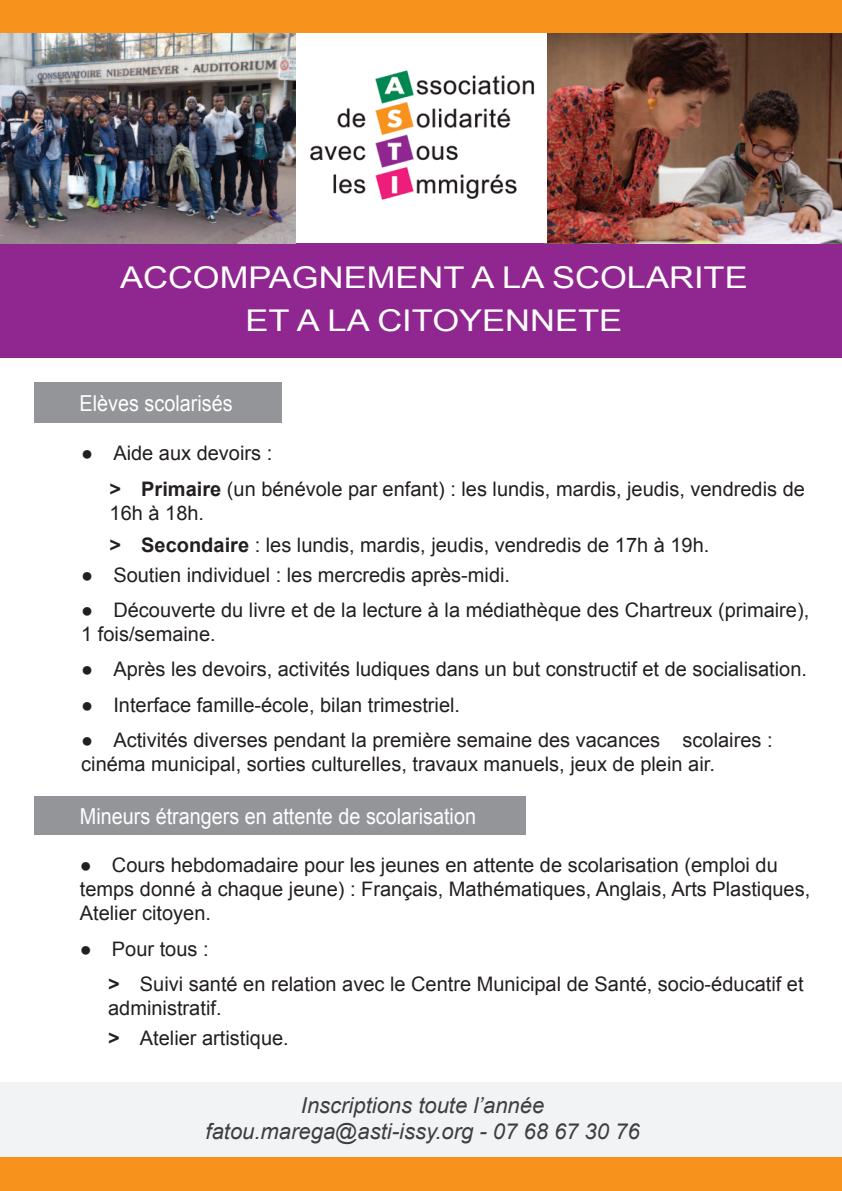
<style>
.page{position:relative;width:842px;height:1191px;background:#fff}
.page>*{position:absolute;margin:0;border:0;box-sizing:border-box;transform-origin:0 0}
.t1{font:30px/43.2px "Arial";color:#fff;text-align:center;scale:1.15 1}
.t2{font:italic 22px/26.4px "Arial";color:#3e3e3f;text-align:center}
.t3{font:22px "Arial";color:#fff;scale:.9 1}
.t4{font:20px/24px "Arial";color:#231f20}
.s1{font-weight:700}
</style>
<div class="page">
<div style="left:0;top:1082px;width:842px;height:109px;background:#f2f3f4"></div>
<div style="left:420px;top:0;width:422px;height:34px;background:#f7931d"></div>
<div style="left:420px;top:242px;width:422px;height:115px;background:#90268f"></div>
<div style="left:0;top:0;width:424px;height:34px;background:#f7931d"></div>
<div style="left:0;top:242px;width:423px;height:115px;background:#90268f"></div>
<div style="left:421px;top:1157px;width:421px;height:34px;background:#f7931d"></div>
<div style="left:0;top:1157px;width:422px;height:34px;background:#f7931d"></div>
<div style="left:34px;top:383px;width:248px;height:40px;background:#939598"></div>
<div style="left:34px;top:796px;width:492px;height:39px;background:#939598"></div>
<img style="left:547px;top:34px;width:295px;height:209px">
<img style="left:0;top:33px;width:296px;height:210px">
<div style="left:296px;top:33px;width:251px;height:210px;background:#fff"></div>
<img style="left:310px;top:70px;width:225px;height:130px">
<h1 class="t1" style="left:120px;top:256px;width:547px">ACCOMPAGNEMENT A LA SCOLARITE<br>ET A LA CITOYENNETE</h1>
<p class="t3" style="left:80px;top:389px;width:171px">Elèves scolarisés</p>
<p class="t4" style="left:110px;top:436px;width:697px;line-height:35.4px;text-indent:-28px">● Aide aux devoirs :<br><span class="s1">&gt; Primaire</span> (un bénévole par enfant) : les lundis, mardis, jeudis, vendredis de</p>
<p class="t4" style="left:110px;top:497px;width:601px;line-height:32px">16h à 18h.<br><span class="s1">&gt; Secondaire</span> : les lundis, mardis, jeudis, vendredis de 17h à 19h.</p>
<p class="t4" style="left:81px;top:563px;width:430px">● Soutien individuel : les mercredis après-midi.</p>
<p class="t4" style="left:81px;top:598px;width:729px">● Découverte du livre et de la lecture à la médiathèque des Chartreux (primaire),<br>1 fois/semaine.</p>
<p class="t4" style="left:81px;top:657px;width:727px">● Après les devoirs, activités ludiques dans un but constructif et de socialisation.</p>
<p class="t4" style="left:81px;top:693px;width:380px">● Interface famille-école, bilan trimestriel.</p>
<p class="t4" style="left:81px;top:728px;width:693px">● Activités diverses pendant la première semaine des vacances scolaires : cinéma municipal, sorties culturelles, travaux manuels, jeux de plein air.</p>
<p class="t3" style="left:80px;top:801px;width:442px">Mineurs étrangers en attente de scolarisation</p>
<p class="t4" style="left:80px;top:853px;width:732px">● Cours hebdomadaire pour les jeunes en attente de scolarisation (emploi du temps donné à chaque jeune) : Français, Mathématiques, Anglais, Arts Plastiques,<br>Atelier citoyen.</p>
<p class="t4" style="left:108px;top:931px;width:697px;line-height:35.4px;text-indent:-28px">● Pour tous :<br><span class="s1">&gt;</span> Suivi santé en relation avec le Centre Municipal de Santé, socio-éducatif et</p>
<p class="t4" style="left:108px;top:993px;width:182px;line-height:29.6px">administratif.<br><span class="s1">&gt;</span> Atelier artistique.</p>
<p class="t2" style="left:206px;top:1092px;width:436px">Inscriptions toute l’année fatou.marega@asti-issy.org - 07 68 67 30 76</p>
</div>
